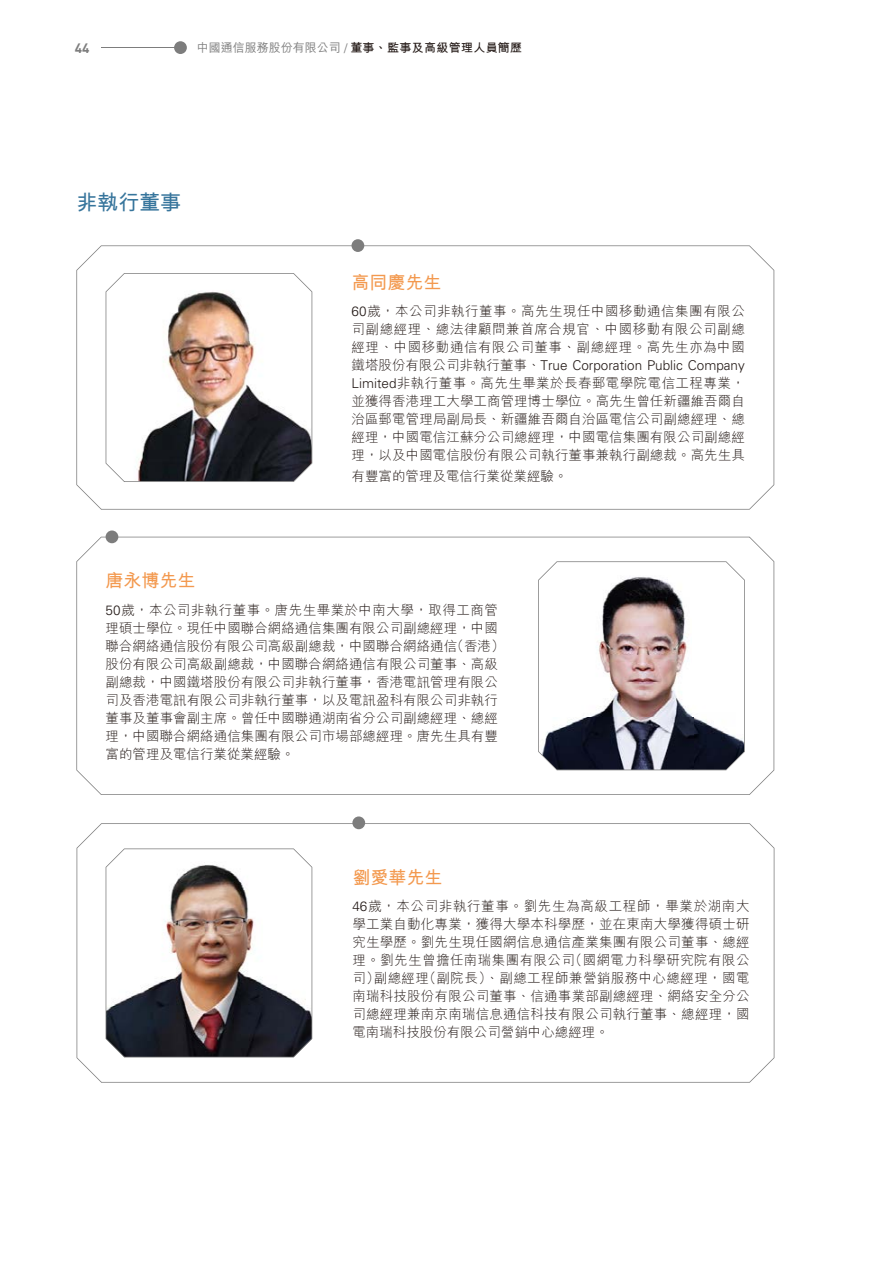
<style>
.page{position:relative;width:893px;height:1263px;background:#fff}
.page>*{position:absolute;margin:0;border:0;box-sizing:border-box;transform-origin:0 0}
.t1{font:21px "M Hei HK Bold E Ten B5 H";letter-spacing:-.005em;color:#37759c}
.t2{font:18px "M Hei HK Bold E Ten B5 H";color:#f3994f}
.t3{font:13.5px/18px "M Hei HK Light E Ten B5 H";color:#231916;text-align:justify}
.t4{font:300 13.5px "Univers LT Std";color:#231916}
.t5{font:700 13.5px "DIN Pro";color:#7d7d7d}
.t6{font:12px "M Hei HK Bold E Ten B5 H";letter-spacing:.025em;color:#231916}
.s1{font-family:"M Hei HK Medium E Ten B5 H";color:#7d7d7d}
.s2{font-family:"Univers LT Std";font-weight:300;color:#7d7d7d}
.s3{font-family:"Univers LT Std";font-weight:300}
.s4{font-family:"M Hei HK Light E Ten B5 H";font-weight:400}
</style>
<div class="page">
<hr style="left:101px;top:47px;width:79px;height:1px;background:#7d7d7d">
<div style="left:174px;top:41px;width:13px;height:13px;background:#7d7d7d;border-radius:50%"></div>
<div style="left:351px;top:239px;width:13px;height:13px;background:#7d7d7d;border-radius:50%"></div>
<svg style="left:76px;top:245px;width:698px;height:265px"></svg>
<img style="left:106px;top:273px;width:206px;height:209px">
<div style="left:352px;top:816px;width:13px;height:13px;background:#7d7d7d;border-radius:50%"></div>
<svg style="left:77px;top:823px;width:697px;height:260px"></svg>
<img style="left:106px;top:848px;width:206px;height:209px">
<div style="left:106px;top:530px;width:12px;height:13px;background:#7d7d7d;border-radius:50%"></div>
<svg style="left:76px;top:537px;width:698px;height:258px"></svg>
<svg style="left:538px;top:561px;width:207px;height:209px"></svg>
<p class="t5" style="left:75px;top:43px;width:16px">44</p>
<p class="t6" style="left:197px;top:43px;width:327px"><span class="s1">中國通信服務股份有限公司</span> <span class="s2">/</span> 董事、監事及高級管理人員簡歷</p>
<h1 class="t1" style="left:77px;top:194px;width:106px">非執行董事</h1>
<h2 class="t2" style="left:351px;top:275px;width:92px">高同慶先生</h2>
<p class="t3" style="left:351px;top:303px;width:395px"><span class="s3">60</span>歲，本公司非執行董事。高先生現任中國移動通信集團有限公司副總經理、總法律顧問兼首席合規官、中國移動有限公司副總經理、中國移動通信有限公司董事、副總經理。高先生亦為中國</p>
<p class="t4" style="left:351px;top:358px;width:395px"><span class="s4">鐵塔股份有限公司非執行董事、</span>True Corporation Public Company</p>
<p class="t3" style="left:351px;top:375px;width:395px"><span class="s3">Limited</span>非執行董事。高先生畢業於長春郵電學院電信工程專業，並獲得香港理工大學工商管理博士學位。高先生曾任新疆維吾爾自治區郵電管理局副局長、新疆維吾爾自治區電信公司副總經理、總經理，中國電信江蘇分公司總經理，中國電信集團有限公司副總經理，以及中國電信股份有限公司執行董事兼執行副總裁。高先生具</p>
<p class="t3" style="left:351px;top:468px;width:217px">有豐富的管理及電信行業從業經驗。</p>
<h2 class="t2" style="left:106px;top:574px;width:92px">唐永博先生</h2>
<p class="t3" style="left:106px;top:602px;width:400px;text-align:left"><span class="s3">50</span>歲，本公司非執行董事。唐先生畢業於中南大學，取得工商管理碩士學位。現任中國聯合網絡通信集團有限公司副總經理，中國聯合網絡通信股份有限公司高級副總裁，中國聯合網絡通信（香港）股份有限公司高級副總裁，中國聯合網絡通信有限公司董事、高級副總裁，中國鐵塔股份有限公司非執行董事，香港電訊管理有限公司及香港電訊有限公司非執行董事，以及電訊盈科有限公司非執行董事及董事會副主席。曾任中國聯通湖南省分公司副總經理、總經理，中國聯合網絡通信集團有限公司市場部總經理。唐先生具有豐富的管理及電信行業從業經驗。</p>
<h2 class="t2" style="left:352px;top:870px;width:92px">劉愛華先生</h2>
<p class="t3" style="left:352px;top:898px;width:399px"><span class="s3">46</span>歲，本公司非執行董事。劉先生為高級工程師，畢業於湖南大學工業自動化專業，獲得大學本科學歷，並在東南大學獲得碩士研究生學歷。劉先生現任國網信息通信產業集團有限公司董事、總經理。劉先生曾擔任南瑞集團有限公司（國網電力科學研究院有限公司）副總經理（副院長）、副總工程師兼營銷服務中心總經理，國電南瑞科技股份有限公司董事、信通事業部副總經理、網絡安全分公司總經理兼南京南瑞信息通信科技有限公司執行董事、總經理，國電南瑞科技股份有限公司營銷中心總經理。</p>
</div>
